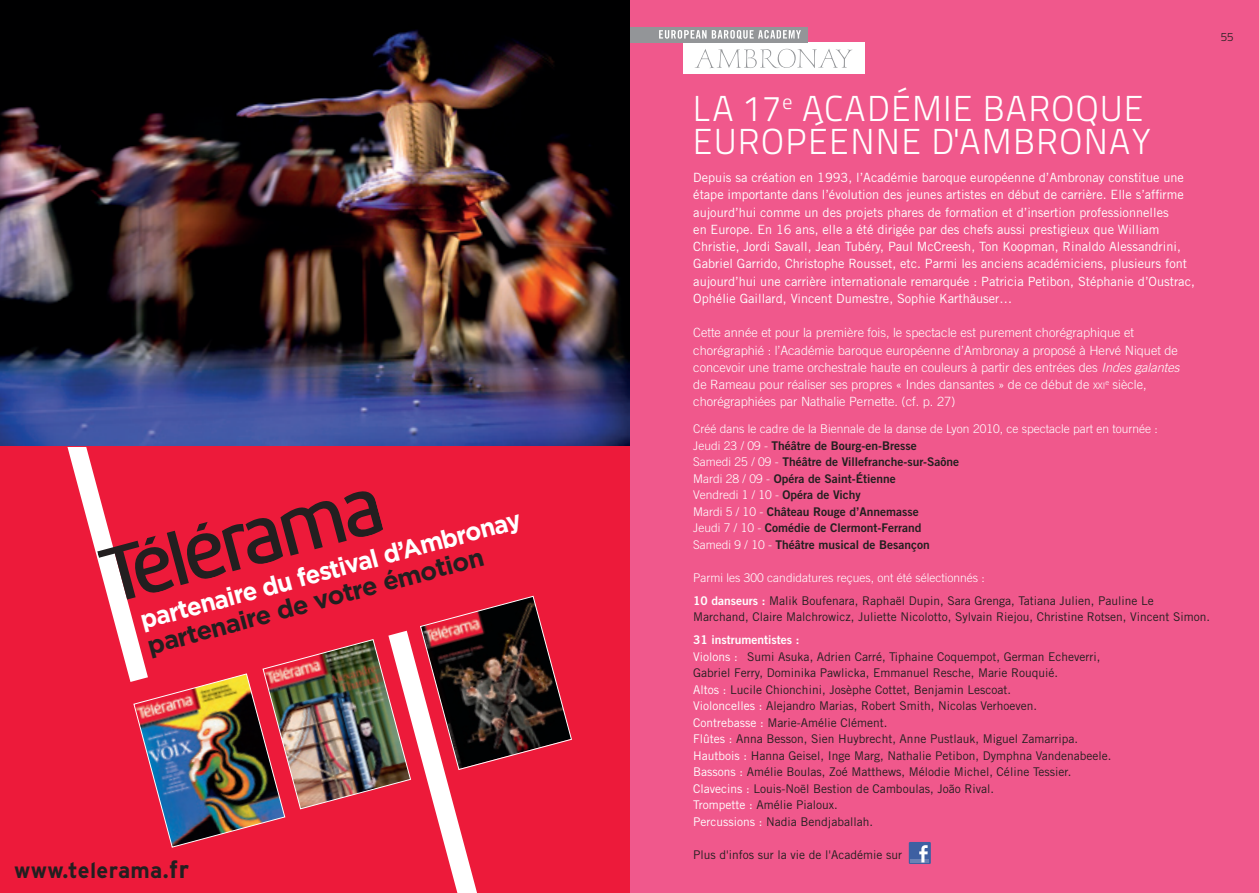
<style>
.page{position:relative;width:1259px;height:893px;background:#fff}
.page>*{position:absolute;margin:0;border:0;box-sizing:border-box;transform-origin:0 0}
.t1{font:36px/33px "Titillium Maps 26 L 250 wt";letter-spacing:.02em;color:#fff}
.t2{font:700 25.35px "Gotham";color:#fff;scale:.95 1}
.t3{font:700 25.35px "Gotham";color:#231f20}
.t4{font:700 21.9px "Interstate";letter-spacing:.015em;color:#231f20}
.t5{font:12.75px/17.2px "Trade Gothic";color:#fff}
.t6{font:300 12.75px/17.2px "Trade Gothic";color:#fff}
.t7{font:12px/16.5px "Trade Gothic";color:#231f20}
.t8{font:12px/16.5px "Trade Gothic Bold Two";color:#231f20}
.t9{font:300 12px "Trade Gothic";color:#fff}
.t10{font:12px "Trade Gothic Bold Two";color:#fff}
.t11{font:12px "Titillium Maps 26 L 250 wt";color:#231f20}
.s1{font-size:24.45px}
.s2{font-style:italic}
.s3{font-size:8.85px}
.s4{font-family:"Trade Gothic";font-weight:300;color:#fff}
.s5{font-family:"Trade Gothic Bold Two";font-weight:400;color:#231f20}
.s6{font-weight:300;color:#fff}
.s7{font-family:"Trade Gothic Bold Two";color:#fff}
.s8{color:#fff}
</style>
<div class="page">
<div style="left:629px;top:0;width:630px;height:893px;background:#f0588c"></div>
<div style="left:683px;top:43px;width:181px;height:31px;background:#fff"></div>
<svg style="left:694px;top:49px;width:158px;height:19px"></svg>
<div style="left:629px;top:27px;width:178px;height:16px;background:#939598"></div>
<svg style="left:659px;top:30px;width:47px;height:9px"></svg>
<svg style="left:712px;top:30px;width:89px;height:9px"></svg>
<div style="left:909px;top:842px;width:22px;height:22px;background:#3e60a2"></div>
<hr style="left:910px;top:859px;width:19px;height:3px;background:#6a82b5">
<svg style="left:919px;top:845px;width:8px;height:17px"></svg>
<img style="left:0;top:0;width:629px;height:447px">
<div style="left:0;top:447px;width:629px;height:446px;background:#ed1a3a"></div>
<img style="left:67px;top:447px;width:505px;height:446px">
<h2 class="t2" style="left:137px;top:606px;width:415px;rotate:-15deg">partenaire du festival d’Ambronay</h2>
<h2 class="t3" style="left:144px;top:632px;width:349px;rotate:-15deg">partenaire de votre émotion</h2>
<h3 class="t4" style="left:14px;top:858px;width:176px">www.telerama.<span class="s1">fr</span></h3>
<p class="t11" style="left:1220px;top:28px;width:14px">55</p>
<h1 class="t1" style="left:692px;top:90px;width:239px">LA 17<sup>E</sup> ACADÉMIE</h1>
<h1 class="t1" style="left:982px;top:90px;width:46px">BARO</h1>
<h1 class="t1" style="left:692px;top:90px;width:460px;text-indent:383px">QUE<br>EUROPÉENNE D'AM BRONAY</h1>
<p class="t5" style="left:693px;top:169px;width:503px">Depuis sa création en 1993, l’Académie baroque européenne d’Ambronay constitue une étape importante dans l’évolution des jeunes artistes en début de carrière. Elle s’affirme aujourd’hui comme un des projets phares de formation et d’insertion professionnelles<br>en Europe. En 16 ans, elle a été dirigée par des chefs aussi prestigieux que William Christie, Jordi Savall, Jean Tubéry, Paul McCreesh, Ton Koopman, Rinaldo Alessandrini, Gabriel Garrido, Christophe Rousset, etc. Parmi les anciens académiciens, plusieurs font aujourd’hui une carrière internationale remarquée : Patricia Petibon, Stéphanie d’Oustrac, Ophélie Gaillard, Vincent Dumestre, Sophie Karthäuser…</p>
<p class="t6" style="left:693px;top:324px;width:487px">Cette année et pour la première fois, le spectacle est purement chorégraphique et chorégraphié : l’Académie baroque européenne d’Ambronay a proposé à Hervé Niquet de concevoir une trame orchestrale haute en couleurs à partir des entrées des <span class="s2">Indes galantes </span>de Rameau pour réaliser ses propres « Indes dansantes » de ce début de <span class="s3">xxi</span><sup>e</sup> siècle, chorégraphiées par Nathalie Pernette. (cf. p. 27)</p>
<p class="t9" style="left:693px;top:422px;width:466px">Créé dans le cadre de la Biennale de la danse de Lyon 2010, ce spectacle part en tournée :</p>
<p class="t8" style="left:693px;top:437px;width:267px"><span class="s4">Jeudi 23 / 09 -</span> Théâtre de Bourg-en-Bresse<br><span class="s4">Samedi 25 / 09 -</span> Théâtre de Villefranche-sur-Saône<br><span class="s4">Mardi 28 / 09 -</span> Opéra de Saint-Étienne</p>
<p class="t9" style="left:693px;top:488px;width:169px">Vendredi 1 / 10 - <span class="s5">Opéra de Vichy</span></p>
<p class="t8" style="left:693px;top:503px;width:238px"><span class="s4">Mardi 5 / 10 -</span> Château Rouge d’Annemasse<br><span class="s4">Jeudi 7 / 10 -</span> Comédie de Clermont-Ferrand<br><span class="s4">Samedi 9 / 10 -</span> Théâtre musical de Besançon</p>
<p class="t7" style="left:693px;top:566px;width:462px;line-height:23px"><span class="s6">Parmi les 300 candidatures reçues, ont été sélectionnés :<br></span><span class="s7">10 danseurs :</span> Malik Boufenara, Raphaël Dupin, Sara Grenga, Tatiana Julien, Pauline Le</p>
<p class="t7" style="left:693px;top:608px;width:518px">Marchand, Claire Malchrowicz, Juliette Nicolotto, Sylvain Riejou, Christine Rotsen, Vincent Simon.</p>
<p class="t10" style="left:693px;top:632px;width:108px">31 instrumentistes :</p>
<p class="t7" style="left:693px;top:648px;width:420px"><span class="s8">Violons :</span> Sumi Asuka, Adrien Carré, Tiphaine Coquempot, German Echeverri, Gabriel Ferry, Dominika Pawlicka, Emmanuel Resche, Marie Rouquié.<br><span class="s8">Altos :</span> Lucile Chionchini, Josèphe Cottet, Benjamin Lescoat.<br><span class="s8">Violoncelles :</span> Alejandro Marias, Robert Smith, Nicolas Verhoeven.<br><span class="s8">Contrebasse :</span> Marie-Amélie Clément.<br><span class="s8">Flûtes :</span> Anna Besson, Sien Huybrecht, Anne Pustlauk, Miguel Zamarripa.<br><span class="s8">Hautbois :</span> Hanna Geisel, Inge Marg, Nathalie Petibon, Dymphna Vandenabeele.<br><span class="s8">Bassons :</span> Amélie Boulas, Zoé Matthews, Mélodie Michel, Céline Tessier.<br><span class="s8">Clavecins :</span> Louis-Noël Bestion de Camboulas, João Rival.<br><span class="s8">Trompette :</span> Amélie Pialoux.<br><span class="s8">Percussions :</span> Nadia Bendjaballah.</p>
<p class="t7" style="left:693px;top:846px;width:210px">Plus d'infos sur la vie de l'Académie sur</p>
</div>
